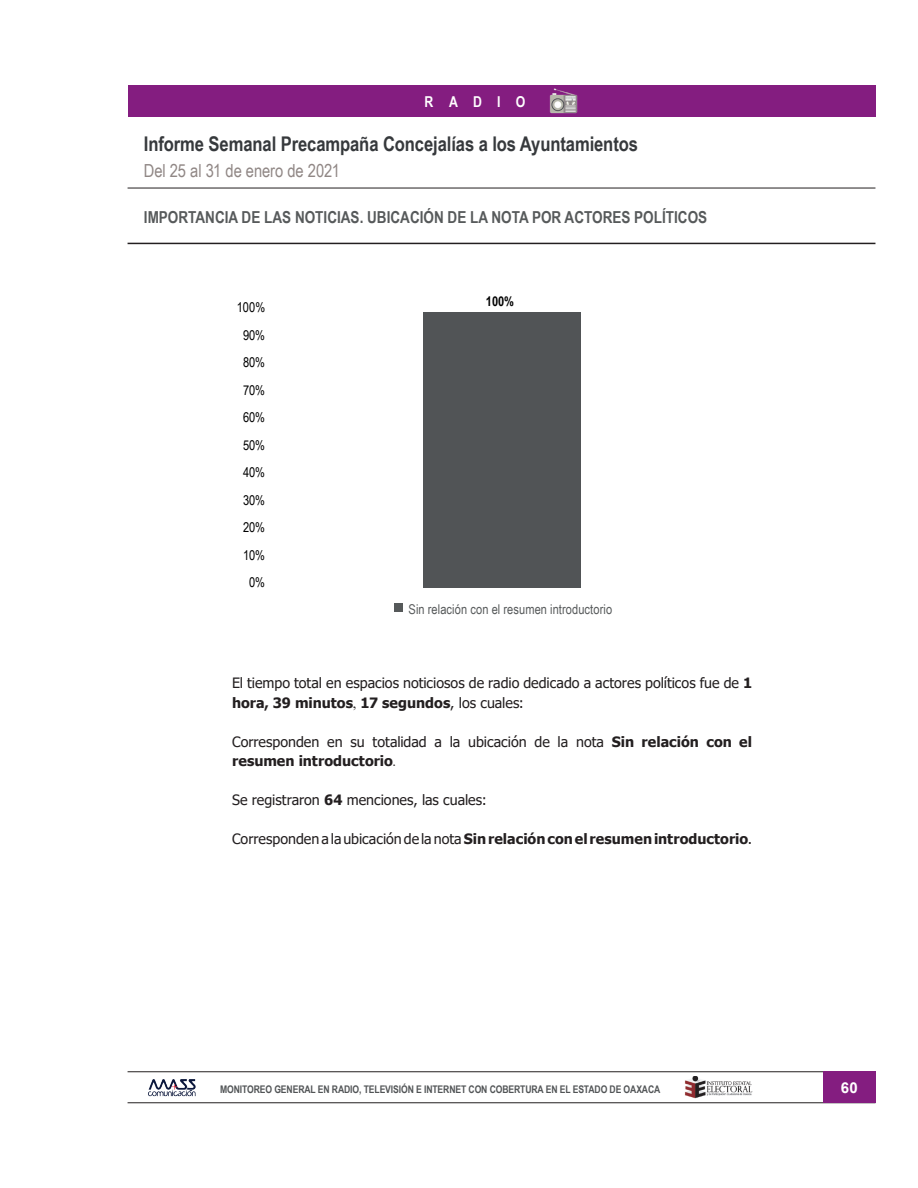
<style>
.page{position:relative;width:918px;height:1188px;background:#fff}
.page>*{position:absolute;margin:0;border:0;box-sizing:border-box;transform-origin:0 0}
.t1{font:700 20.25px "Arial Narrow";letter-spacing:-.005em;color:#36393c}
.t2{font:18px "Arial Narrow";letter-spacing:-.005em;color:#908785}
.t3{font:700 16.5px "Arial Narrow";color:#575a5b}
.t4{font:700 15px "Arial Narrow";letter-spacing:1.01em;color:#fff}
.t5{font:700 15px "Arial";color:#fff}
.t6{font:14.25px/19.5px "Tahoma";color:#231f20}
.t7{font:700 14.25px "Tahoma";color:#231f20}
.t8{font:13.5px "Arial Narrow";letter-spacing:.01em;color:#575a5b}
.t9{font:13.5px "Arial Narrow";letter-spacing:-.005em;color:#000001}
.t10{font:700 13.5px "Arial Narrow";letter-spacing:-.005em;color:#000001}
.t11{font:700 10.5px "Arial Narrow";letter-spacing:-.01em;color:#515456}
.s1{font-weight:700}
.s2{font-family:"Times New Roman"}
.s3{font-weight:400}
</style>
<div class="page">
<hr style="left:128px;top:1072px;width:747px;height:1px;background:#231f20">
<hr style="left:128px;top:1103px;width:747px;height:1px;background:#231f20">
<div style="left:823px;top:1072px;width:52px;height:31px;background:#841d80"></div>
<img style="left:148px;top:1079px;width:48px;height:18px">
<img style="left:684px;top:1077px;width:69px;height:22px">
<hr style="left:128px;top:243px;width:747px;height:1px;background:#231f20">
<hr style="left:128px;top:188px;width:747px;height:1px;background:#231f20">
<div style="left:128px;top:85px;width:747px;height:31px;background:#841d80"></div>
<img style="left:549px;top:88px;width:29px;height:26px">
<div style="left:395px;top:604px;width:8px;height:8px;background:#56595a"></div>
<div style="left:423px;top:312px;width:157px;height:276px;background:#515456"></div>
<p class="t4" style="left:425px;top:91px;width:102px">RADIO</p>
<h1 class="t1" style="left:144px;top:128px;width:496px">Informe Semanal Precampaña Concejalías a los Ayuntamientos</h1>
<p class="t2" style="left:144px;top:158px;width:198px">Del 25 al 31 de enero de 2021</p>
<p class="t3" style="left:144px;top:205px;width:565px">IMPORTANCIA DE LAS NOTICIAS. UBICACIÓN DE LA NOTA POR ACTORES POLÍTICOS</p>
<p class="t9" style="left:237px;top:297px;width:30px">100%</p>
<p class="t9" style="left:243px;top:325px;width:24px">90%</p>
<p class="t9" style="left:243px;top:352px;width:24px">80%</p>
<p class="t9" style="left:243px;top:380px;width:24px">70%</p>
<p class="t9" style="left:243px;top:408px;width:24px">60%</p>
<p class="t9" style="left:243px;top:435px;width:24px">50%</p>
<p class="t9" style="left:243px;top:463px;width:24px">40%</p>
<p class="t9" style="left:243px;top:490px;width:24px">30%</p>
<p class="t9" style="left:243px;top:518px;width:24px">20%</p>
<p class="t9" style="left:243px;top:545px;width:24px">10%</p>
<p class="t9" style="left:249px;top:573px;width:17px">0%</p>
<p class="t10" style="left:486px;top:291px;width:30px">100%</p>
<p class="t10" style="left:506px;top:297px;width:30px">100%</p>
<p class="t8" style="left:408px;top:599px;width:205px">Sin relación con el resumen introductorio</p>
<p class="t6" style="left:232px;top:674px;width:522px">El tiempo total en espacios noticiosos de radio dedicado a actores políticos fue de <span class="s1">1 hora, 39 minutos</span><span class="s2">,</span> <span class="s1">17 segundos</span>, los cuales:</p>
<p class="t6" style="left:232px;top:732px;width:522px">Corresponden en su totalidad a la ubicación de la nota <span class="s1">Sin relación con el resumen introductorio</span><span class="s2">.</span></p>
<p class="t6" style="left:232px;top:791px;width:256px">Se registraron <span class="s1">64</span> menciones, las cuales:</p>
<p class="t7" style="left:232px;top:829px;width:522px"><span class="s3">Corresponden a la ubicación de la nota</span> Sin relación con el resumen introductorio<span class="s3">.</span></p>
<p class="t11" style="left:220px;top:1081px;width:442px">MONITOREO GENERAL EN RADIO, TELEVISIÓN E INTERNET CON COBERTURA EN EL ESTADO DE OAXACA</p>
<p class="t5" style="left:841px;top:1077px;width:18px">60</p>
</div>
